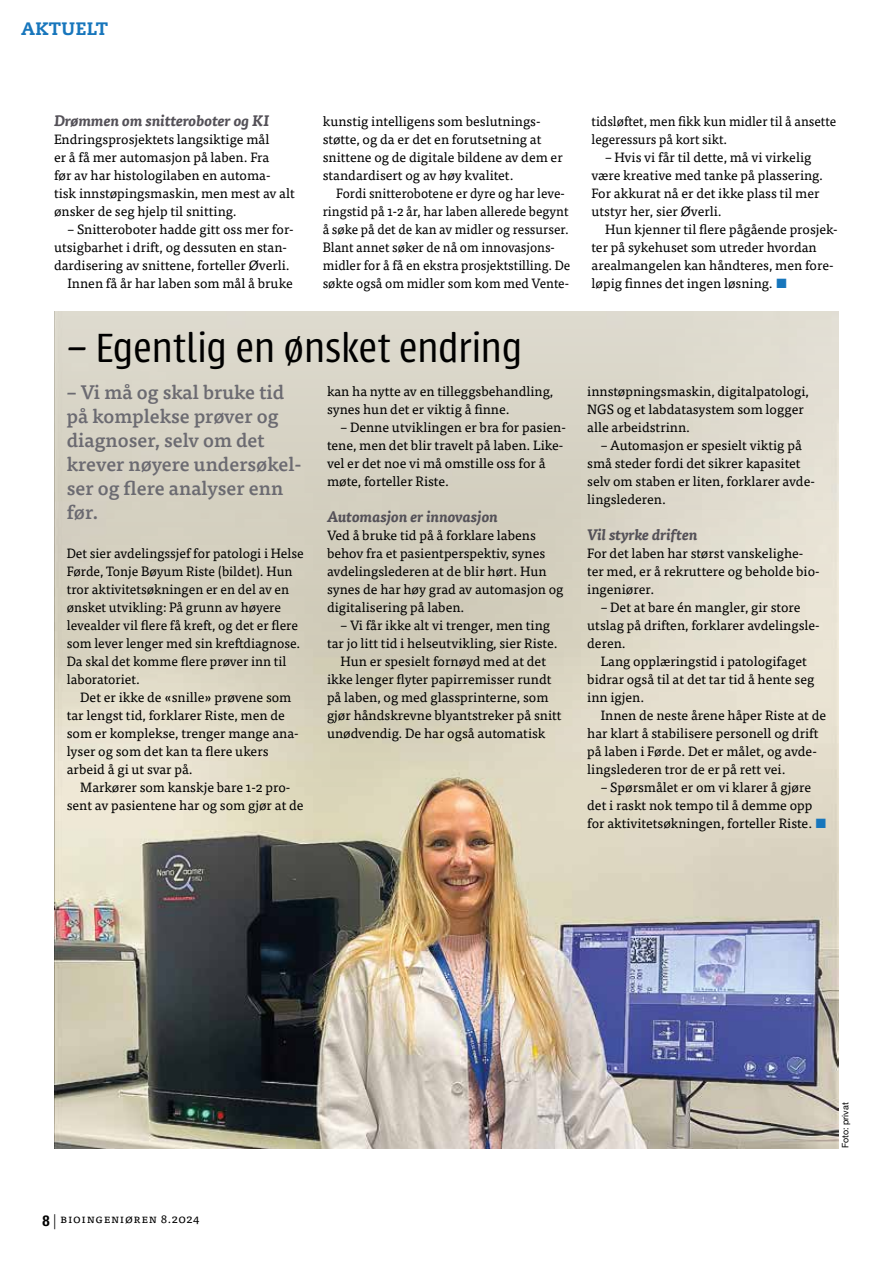
<style>
.page{position:relative;width:893px;height:1263px;background:#fff}
.page>*{position:absolute;margin:0;border:0;box-sizing:border-box;transform-origin:0 0}
.t1{font:300 45px "Urbana";letter-spacing:-.01em;color:#000}
.t2{font:500 19.5px/24px "Tisa Pro";color:#6b6a71}
.t3{font:800 18px "Caecilia LT Std";letter-spacing:.02em;color:#1776bc}
.t4{font:italic 700 15px "Tisa Pro";color:#545158}
.t5{font:13.5px/18px "Tisa Pro";color:#000}
.t6{font:13.5px/18px "Tisa Pro";color:#000;scale:.96 1}
.t7{font:12px "Tisa Pro";letter-spacing:.05em;color:#000}
.t8{font:9px "Helvetica Neue LT Pro";color:#000}
.s1{color:#1776bc}
.s2{font-family:"Helvetica Neue LT Pro";font-weight:700;font-stretch:condensed;font-size:15px}
.s3{font-family:"Helvetica Neue LT Pro";font-weight:300;font-size:15px}
</style>
<div class="page">
<img style="left:54px;top:312px;width:785px;height:836px">
<h3 class="t3" style="left:21px;top:18px;width:88px">AKTUELT</h3>
<p class="t4" style="left:54px;top:109px;width:217px">Drømmen om snitteroboter og KI</p>
<p class="t5" style="left:54px;top:129px;width:242px">Endringsprosjektets langsiktige mål<br>er å få mer automasjon på laben. Fra<br>før av har histologilaben en automa-<br>tisk innstøpingsmaskin, men mest av alt ønsker de seg hjelp til snitting.</p>
<p class="t5" style="left:68px;top:219px;width:226px">– Snitteroboter hadde gitt oss mer for-</p>
<p class="t5" style="left:54px;top:237px;width:233px">utsigbarhet i drift, og dessuten en stan-</p>
<p class="t5" style="left:54px;top:255px;width:237px">dardisering av snittene, forteller Øverli.</p>
<p class="t5" style="left:68px;top:273px;width:227px">Innen få år har laben som mål å bruke</p>
<p class="t5" style="left:323px;top:111px;width:242px">kunstig intelligens som beslutnings&shy;støtte, og da er det en forutsetning at snittene og de digitale bildene av dem er standardisert og av høy kvalitet.</p>
<p class="t6" style="left:323px;top:183px;width:259px;text-indent:14px">Fordi snitterobotene er dyre og har leve&shy;ringstid på 1-2 år, har laben allerede begynt å søke på det de kan av midler og ressurser.<br>Blant annet søker de nå om innovasjons&shy;midler for å få en ekstra prosjektstilling. De søkte også om midler som kom med Vente-</p>
<h1 class="t1" style="left:67px;top:325px;width:457px">– Egentlig en ønsket endring</h1>
<h2 class="t2" style="left:67px;top:379px;width:237px">– Vi må og skal bruke tid på komplekse prøver og diagnoser, selv om det krever nøyere undersøkel&shy;ser og flere analyser enn før.</h2>
<p class="t5" style="left:67px;top:543px;width:238px">Det sier avdelingssjef for patologi i Helse Førde, Tonje Bøyum Riste (bildet). Hun tror aktivitetsøkningen er en del av en ønsket utvikling: På grunn av høyere levealder vil flere få kreft, og det er flere som lever lenger med sin kreftdiagnose.<br>Da skal det komme flere prøver inn til laboratoriet.</p>
<p class="t5" style="left:67px;top:687px;width:232px;text-indent:14px">Det er ikke de «snille» prøvene som tar lengst tid, forklarer Riste, men de som er komplekse, trenger mange ana&shy;lyser og som det kan ta flere ukers arbeid å gi ut svar på.</p>
<p class="t5" style="left:67px;top:777px;width:238px;text-align:center">Markører som kanskje bare 1-2 pro&shy;sent av pasientene har og som gjør at de</p>
<p class="t5" style="left:327px;top:381px;width:228px">kan ha nytte av en tilleggsbehandling, synes hun det er viktig å finne.</p>
<p class="t5" style="left:327px;top:417px;width:239px;text-indent:14px">– Denne utviklingen er bra for pasien&shy;tene, men det blir travelt på laben. Like&shy;vel er det noe vi må omstille oss for å møte, forteller Riste.</p>
<p class="t4" style="left:327px;top:505px;width:173px">Automasjon er innovasjon</p>
<p class="t5" style="left:327px;top:525px;width:238px">Ved å bruke tid på å forklare labens behov fra et pasientperspektiv, synes avdelingslederen at de blir hørt. Hun synes de har høy grad av automasjon og digitalisering på laben.</p>
<p class="t5" style="left:340px;top:615px;width:211px">– Vi får ikke alt vi trenger, men ting</p>
<p class="t5" style="left:327px;top:633px;width:232px">tar jo litt tid i helseutvikling, sier Riste.</p>
<p class="t5" style="left:340px;top:651px;width:207px">Hun er spesielt fornøyd med at det</p>
<p class="t5" style="left:327px;top:669px;width:226px">ikke lenger flyter papirremisser rundt</p>
<p class="t5" style="left:327px;top:687px;width:223px">på laben, og med glassprinterne, som</p>
<p class="t5" style="left:327px;top:705px;width:236px">gjør håndskrevne blyantstreker på snitt</p>
<p class="t5" style="left:327px;top:723px;width:220px">unødvendig. De har også automatisk</p>
<p class="t6" style="left:591px;top:111px;width:256px">tidsløftet, men fikk kun midler til å ansette legeressurs på kort sikt.</p>
<p class="t5" style="left:591px;top:147px;width:233px;text-indent:14px">– Hvis vi får til dette, må vi virkelig være kreative med tanke på plassering.<br>For akkurat nå er det ikke plass til mer utstyr her, sier Øverli.</p>
<p class="t5" style="left:591px;top:219px;width:246px;text-indent:14px">Hun kjenner til flere pågående prosjek&shy;ter på sykehuset som utreder hvordan arealmangelen kan håndteres, men fore&shy;løpig finnes det ingen løsning. <span class="s1">■</span></p>
<p class="t5" style="left:587px;top:381px;width:223px">innstøpningsmaskin, digitalpatologi,<br>NGS og et labdatasystem som logger alle arbeidstrinn.</p>
<p class="t5" style="left:587px;top:435px;width:228px;text-indent:14px">– Automasjon er spesielt viktig på små steder fordi det sikrer kapasitet selv om staben er liten, forklarer avde&shy;lingslederen.</p>
<p class="t4" style="left:587px;top:523px;width:112px">Vil styrke driften</p>
<p class="t5" style="left:587px;top:543px;width:233px">For det laben har størst vanskelighe&shy;ter med, er å rekruttere og beholde bio&shy;ingeniører.</p>
<p class="t5" style="left:587px;top:597px;width:233px;text-indent:14px">– Det at bare én mangler, gir store utslag på driften, forklarer avdelingsle&shy;deren.</p>
<p class="t5" style="left:587px;top:651px;width:229px;text-indent:14px">Lang opplæringstid i patologifaget bidrar også til at det tar tid å hente seg inn igjen.</p>
<p class="t5" style="left:587px;top:705px;width:240px;text-indent:14px">Innen de neste årene håper Riste at de har klart å stabilisere personell og drift på laben i Førde. Det er målet, og avde&shy;lingslederen tror de er på rett vei.</p>
<p class="t5" style="left:587px;top:777px;width:240px;text-indent:14px">– Spørsmålet er om vi klarer å gjøre det i raskt nok tempo til å demme opp for aktivitetsøkningen, forteller Riste. <span class="s1">■</span></p>
<p class="t7" style="left:43px;top:1209px;width:158px"><span class="s2">8</span> <span class="s3">|</span> Bioingeniøren 8.2024</p>
<p class="t8" style="left:840px;top:1148px;width:47px;rotate:-90deg">Foto: privat</p>
</div>
